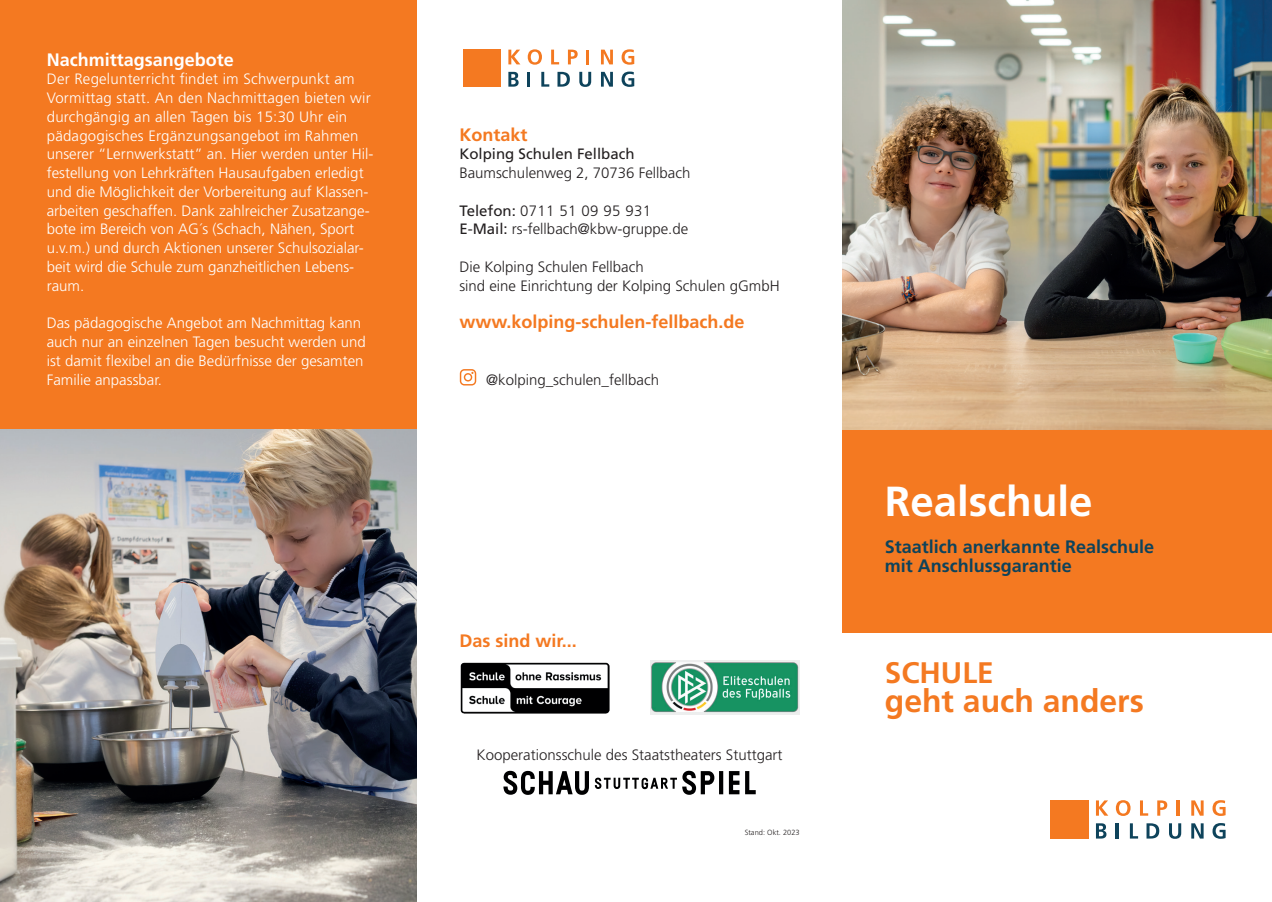
<style>
.page{position:relative;width:1272px;height:902px;background:#fff}
.page>*{position:absolute;margin:0;border:0;box-sizing:border-box;transform-origin:0 0}
.t1{font:700 42px "Frutiger LT Pro";color:#fff}
.t2{font:700 31.95px "Frutiger LT Pro";color:#f47921}
.t3{font:700 29.7px "Frutiger LT Pro";color:#f47921}
.t4{font:700 18px "Frutiger LT Pro";color:#f47921}
.t5{font:700 18px/18.8px "Frutiger LT Pro";color:#0e435b}
.t6{font:700 18px "Frutiger LT Pro";color:#fff}
.t7{font:300 15px/18.8px "Frutiger LT Pro";color:#fff}
.t8{font:300 15px/18.8px "Frutiger LT Pro";color:#231f20}
.t9{font:15px "Frutiger LT Pro";color:#231f20}
.t10{font:300 7.5px "Frutiger LT Pro";color:#231f20}
.s1{font-weight:400}
</style>
<div class="page">
<div style="left:842px;top:193px;width:429px;height:439px;background:#f47921"></div>
<div style="left:0;top:0;width:417px;height:901px;background:#f47921"></div>
<svg style="left:1096px;top:800px;width:12px;height:15px"></svg>
<svg style="left:1115px;top:800px;width:15px;height:15px"></svg>
<svg style="left:1157px;top:800px;width:10px;height:15px"></svg>
<hr style="left:1176px;top:800px;width:3px;height:15px;background:#f47921">
<svg style="left:1191px;top:800px;width:12px;height:15px"></svg>
<svg style="left:1212px;top:800px;width:13px;height:15px"></svg>
<svg style="left:1140px;top:800px;width:8px;height:15px"></svg>
<svg style="left:1096px;top:823px;width:10px;height:15px"></svg>
<hr style="left:1115px;top:823px;width:3px;height:15px;background:#0e435b">
<svg style="left:1146px;top:823px;width:13px;height:15px"></svg>
<svg style="left:1169px;top:823px;width:12px;height:15px"></svg>
<svg style="left:1191px;top:823px;width:12px;height:15px"></svg>
<svg style="left:1212px;top:823px;width:13px;height:15px"></svg>
<svg style="left:1129px;top:823px;width:9px;height:15px"></svg>
<div style="left:1050px;top:800px;width:38px;height:38px;background:#f47921"></div>
<svg style="left:508px;top:50px;width:12px;height:14px"></svg>
<svg style="left:527px;top:49px;width:15px;height:16px"></svg>
<svg style="left:568px;top:50px;width:9px;height:14px"></svg>
<hr style="left:586px;top:50px;width:3px;height:14px;background:#f47921">
<svg style="left:601px;top:50px;width:12px;height:14px"></svg>
<svg style="left:621px;top:49px;width:13px;height:16px"></svg>
<svg style="left:551px;top:50px;width:8px;height:14px"></svg>
<svg style="left:508px;top:72px;width:10px;height:15px"></svg>
<hr style="left:527px;top:72px;width:3px;height:15px;background:#0e435b">
<svg style="left:557px;top:72px;width:13px;height:15px"></svg>
<svg style="left:579px;top:72px;width:12px;height:15px"></svg>
<svg style="left:601px;top:72px;width:12px;height:15px"></svg>
<svg style="left:621px;top:72px;width:13px;height:15px"></svg>
<svg style="left:541px;top:72px;width:8px;height:15px"></svg>
<div style="left:464px;top:50px;width:37px;height:37px;background:#f47921"></div>
<svg style="left:460px;top:369px;width:16px;height:16px"></svg>
<img style="left:842px;top:0;width:429px;height:429px">
<img style="left:460px;top:662px;width:149px;height:51px">
<img style="left:651px;top:660px;width:148px;height:54px">
<img style="left:0;top:429px;width:417px;height:472px">
<svg style="left:503px;top:770px;width:252px;height:24px"></svg>
<p class="t6" style="left:47px;top:49px;width:189px">Nachmittagsangebote</p>
<p class="t7" style="left:47px;top:70px;width:328px">Der Regelunterricht findet im Schwerpunkt am Vormittag statt. An den Nachmittagen bieten wir durchgängig an allen Tagen bis 15:30 Uhr ein pädagogisches Ergänzungsangebot im Rahmen unserer “Lernwerkstatt” an. Hier werden unter Hil&shy;festellung von Lehrkräften Hausaufgaben erledigt und die Möglichkeit der Vorbereitung auf Klassen&shy;arbeiten geschaffen. Dank zahlreicher Zusatzange&shy;bote im Bereich von AG´s (Schach, Nähen, Sport u.v.m.) und durch Aktionen unserer Schulsozialar&shy;beit wird die Schule zum ganzheitlichen Lebens&shy;raum.</p>
<p class="t7" style="left:47px;top:314px;width:321px">Das pädagogische Angebot am Nachmittag kann auch nur an einzelnen Tagen besucht werden und ist damit flexibel an die Bedürfnisse der gesamten Familie anpassbar.</p>
<p class="t4" style="left:459px;top:124px;width:70px">Kontakt</p>
<p class="t9" style="left:459px;top:145px;width:177px">Kolping Schulen Fellbach</p>
<p class="t8" style="left:459px;top:164px;width:232px">Baumschulenweg 2, 70736 Fellbach</p>
<p class="t8" style="left:459px;top:201px;width:230px"><span class="s1">Telefon:</span> 0711 51 09 95 931<br><span class="s1">E-Mail:</span> rs-fellbach@kbw-gruppe.de</p>
<p class="t8" style="left:459px;top:257px;width:322px">Die Kolping Schulen Fellbach<br>sind eine Einrichtung der Kolping Schulen gGmbH</p>
<p class="t4" style="left:459px;top:311px;width:287px">www.kolping-schulen-fellbach.de</p>
<p class="t8" style="left:486px;top:370px;width:174px">@kolping_schulen_fellbach</p>
<p class="t4" style="left:459px;top:630px;width:119px">Das sind wir...</p>
<p class="t8" style="left:476px;top:745px;width:307px">Kooperationsschule des Staatstheaters Stuttgart</p>
<p class="t10" style="left:744px;top:827px;width:57px">Stand: Okt. 2023</p>
<h1 class="t1" style="left:884px;top:476px;width:209px">Realschule</h1>
<p class="t5" style="left:884px;top:537px;width:271px">Staatlich anerkannte Realschule mit Anschlussgarantie</p>
<h3 class="t3" style="left:884px;top:654px;width:110px">SCHULE</h3>
<h2 class="t2" style="left:884px;top:682px;width:260px">geht auch anders</h2>
</div>
